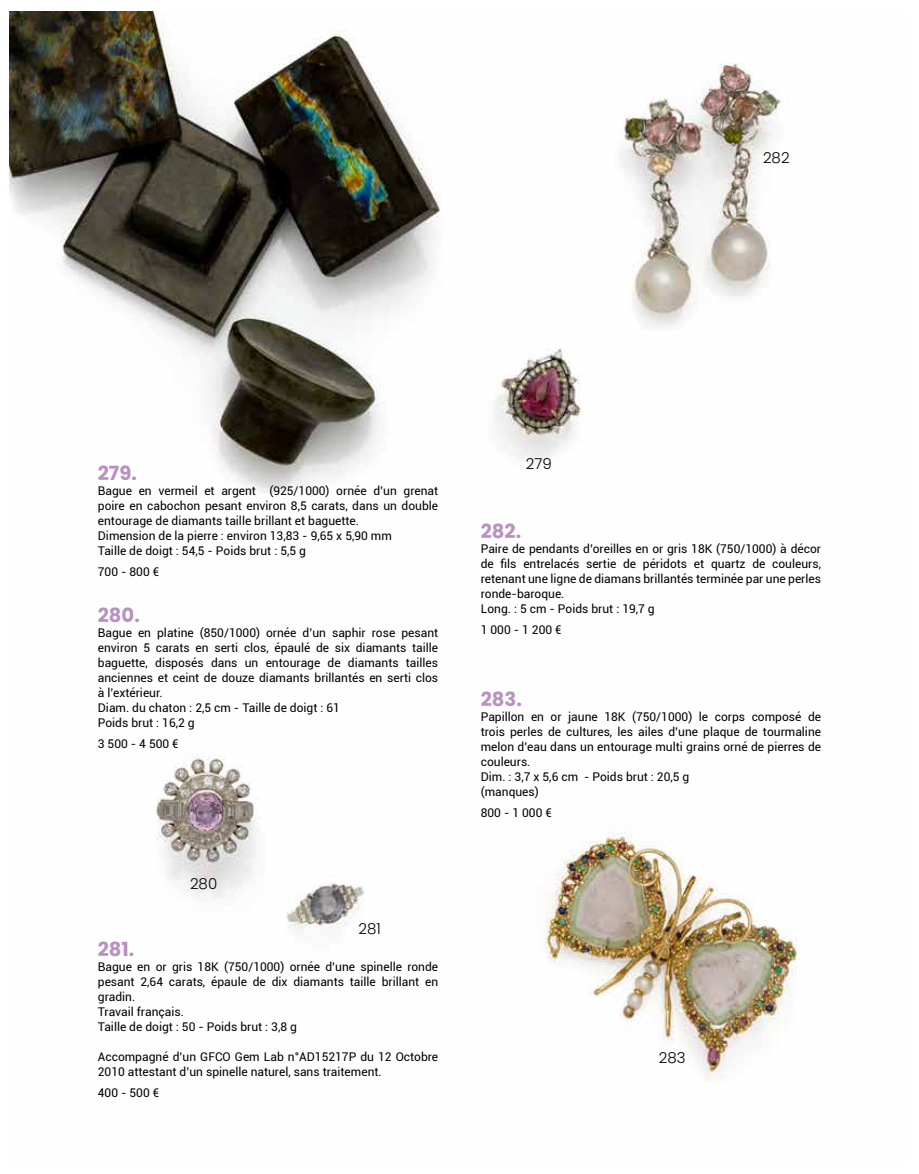
<style>
.page{position:relative;width:919px;height:1174px;background:#fff}
.page>*{position:absolute;margin:0;border:0;box-sizing:border-box;transform-origin:0 0}
.t1{font:700 19.5px "Poppins";color:#b891c1}
.t2{font:300 15px "Poppins";color:#000}
.t3{font:12px/15px "Roboto";color:#000}
</style>
<div class="page">
<img style="left:10px;top:12px;width:788px;height:1071px">
<p class="t2" style="left:763px;top:148px;width:28px">282</p>
<h1 class="t1" style="left:98px;top:462px;width:41px">279.</h1>
<p class="t3" style="left:98px;top:482px;width:342px">Bague en vermeil et argent (925/1000) ornée d’un grenat poire en cabochon pesant environ 8,5 carats, dans un double entourage de diamants taille brillant et baguette.<br>Dimension de la pierre : environ 13,83 - 9,65 x 5,90 mm<br>Taille de doigt : 54,5 - Poids brut : 5,5 g</p>
<p class="t3" style="left:98px;top:563px;width:63px">700 - 800 €</p>
<h1 class="t1" style="left:98px;top:604px;width:43px">280.</h1>
<p class="t3" style="left:98px;top:625px;width:342px">Bague en platine (850/1000) ornée d’un saphir rose pesant environ 5 carats en serti clos, épaulé de six diamants taille baguette, disposés dans un entourage de diamants tailles anciennes et ceint de douze diamants brillantés en serti clos à l’extérieur.<br>Diam. du chaton : 2,5 cm - Taille de doigt : 61<br>Poids brut : 16,2 g</p>
<p class="t3" style="left:98px;top:736px;width:82px">3 500 - 4 500 €</p>
<p class="t2" style="left:190px;top:875px;width:29px">280</p>
<p class="t2" style="left:358px;top:920px;width:24px">281</p>
<h1 class="t1" style="left:98px;top:938px;width:38px">281.</h1>
<p class="t3" style="left:98px;top:959px;width:342px">Bague en or gris 18K (750/1000) ornée d’une spinelle ronde pesant 2,64 carats, épaule de dix diamants taille brillant en gradin.<br>Travail français.<br>Taille de doigt : 50 - Poids brut : 3,8 g</p>
<p class="t3" style="left:98px;top:1049px;width:342px">Accompagné d’un GFCO Gem Lab n°AD15217P du 12 Octobre<br>2010 attestant d’un spinelle naturel, sans traitement.</p>
<p class="t3" style="left:98px;top:1085px;width:63px">400 - 500 €</p>
<p class="t2" style="left:526px;top:455px;width:27px">279</p>
<h1 class="t1" style="left:480px;top:520px;width:42px">282.</h1>
<p class="t3" style="left:480px;top:541px;width:342px">Paire de pendants d’oreilles en or gris 18K (750/1000) à décor de fils entrelacés sertie de péridots et quartz de couleurs, retenant une ligne de diamans brillantés terminée par une perles ronde-baroque.<br>Long. : 5 cm - Poids brut : 19,7 g</p>
<p class="t3" style="left:480px;top:622px;width:82px">1 000 - 1 200 €</p>
<h1 class="t1" style="left:480px;top:688px;width:43px">283.</h1>
<p class="t3" style="left:480px;top:709px;width:342px">Papillon en or jaune 18K (750/1000) le corps composé de trois perles de cultures, les ailes d’une plaque de tourmaline melon d’eau dans un entourage multi grains orné de pierres de couleurs.<br>Dim. : 3,7 x 5,6 cm - Poids brut : 20,5 g<br>(manques)</p>
<p class="t3" style="left:480px;top:805px;width:73px">800 - 1 000 €</p>
<p class="t2" style="left:658px;top:1049px;width:28px">283</p>
</div>
